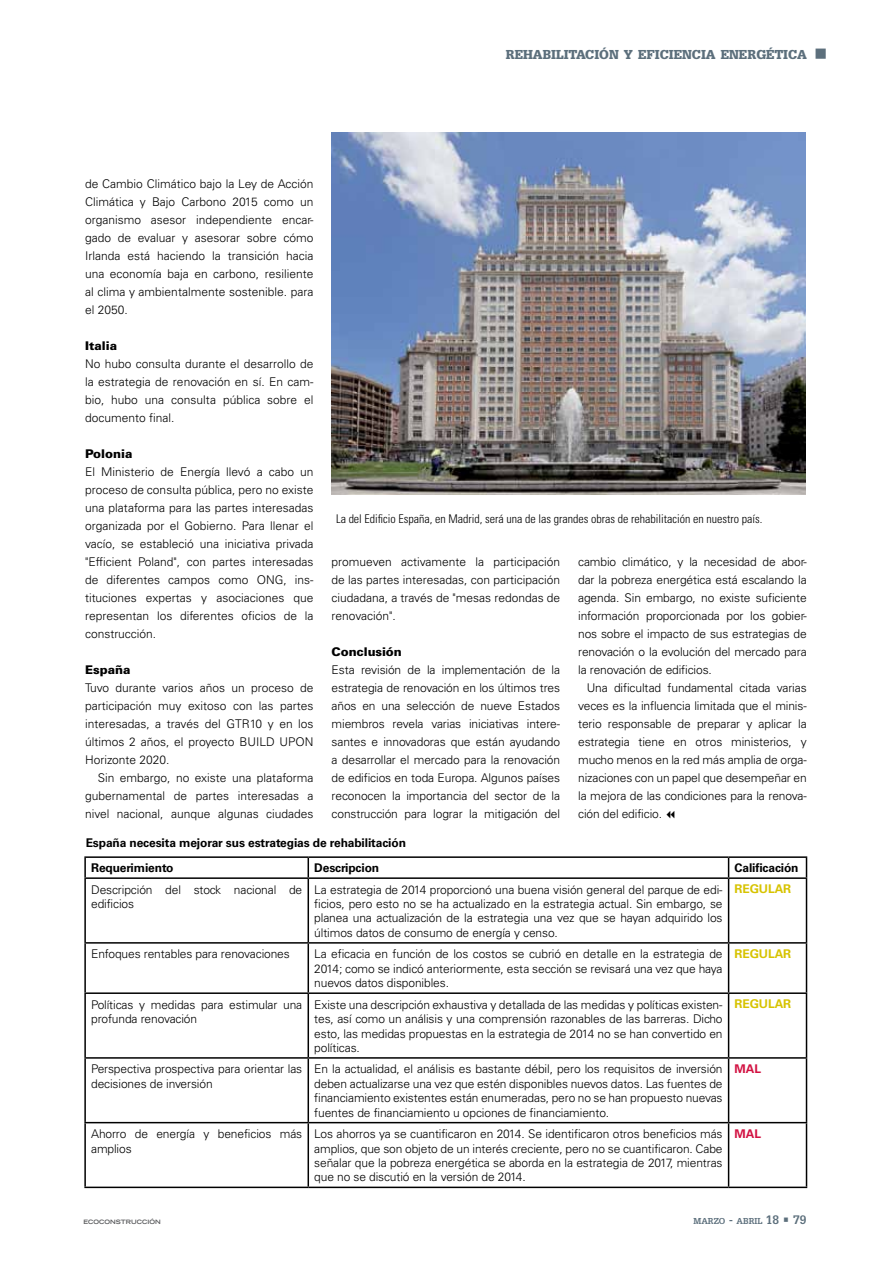
<style>
.page{position:relative;width:893px;height:1263px;background:#fff}
.page>*{position:absolute;margin:0;border:0;box-sizing:border-box;transform-origin:0 0}
.t1{font:900 12.6px "Glypha";color:#5c6f7c}
.t2{font:300 12px/18px "Univers";letter-spacing:-.01em;color:#000;text-align:justify}
.t3{font:700 12px "Univers";letter-spacing:-.01em;color:#000}
.t4{font:300 condensed 12px "Univers";color:#000}
.t5{font:900 12px "Univers";color:#000}
.t6{font:700 12px "Univers";letter-spacing:-.01em;color:#d7c300}
.t7{font:700 12px "Univers";letter-spacing:-.01em;color:#d21242}
.t8{font:700 8.4px "Glypha";color:#5c6f7c}
.t9{font:700 expanded 6px "Trade Gothic LT";color:#58595b}
.s1{font-size:12px}
</style>
<div class="page">
<hr style="left:84px;top:856px;width:224px;height:2px;background:#000">
<svg style="left:84px;top:858px;width:2px;height:19px"></svg>
<hr style="left:308px;top:856px;width:421px;height:2px;background:#000">
<svg style="left:308px;top:858px;width:1px;height:19px"></svg>
<hr style="left:729px;top:856px;width:78px;height:2px;background:#000">
<svg style="left:728px;top:858px;width:1px;height:19px"></svg>
<svg style="left:806px;top:858px;width:1px;height:19px"></svg>
<hr style="left:84px;top:877px;width:224px;height:2px;background:#000">
<hr style="left:84px;top:879px;width:2px;height:63px;background:#000">
<hr style="left:308px;top:877px;width:421px;height:2px;background:#000">
<hr style="left:308px;top:879px;width:1px;height:63px;background:#000">
<hr style="left:729px;top:877px;width:78px;height:2px;background:#000">
<hr style="left:728px;top:879px;width:1px;height:63px;background:#000">
<hr style="left:806px;top:879px;width:1px;height:63px;background:#000">
<hr style="left:84px;top:942px;width:224px;height:2px;background:#000">
<hr style="left:84px;top:944px;width:2px;height:48px;background:#000">
<hr style="left:308px;top:942px;width:421px;height:2px;background:#000">
<hr style="left:308px;top:944px;width:1px;height:48px;background:#000">
<hr style="left:729px;top:942px;width:78px;height:2px;background:#000">
<hr style="left:728px;top:944px;width:1px;height:48px;background:#000">
<hr style="left:806px;top:944px;width:1px;height:48px;background:#000">
<hr style="left:84px;top:992px;width:224px;height:2px;background:#000">
<hr style="left:84px;top:994px;width:2px;height:63px;background:#000">
<hr style="left:308px;top:992px;width:421px;height:2px;background:#000">
<hr style="left:308px;top:994px;width:1px;height:63px;background:#000">
<hr style="left:729px;top:992px;width:78px;height:2px;background:#000">
<hr style="left:728px;top:994px;width:1px;height:63px;background:#000">
<hr style="left:806px;top:994px;width:1px;height:63px;background:#000">
<hr style="left:84px;top:1057px;width:224px;height:2px;background:#000">
<hr style="left:84px;top:1059px;width:2px;height:63px;background:#000">
<hr style="left:308px;top:1057px;width:421px;height:2px;background:#000">
<hr style="left:308px;top:1059px;width:1px;height:63px;background:#000">
<hr style="left:729px;top:1057px;width:78px;height:2px;background:#000">
<hr style="left:728px;top:1059px;width:1px;height:63px;background:#000">
<hr style="left:806px;top:1059px;width:1px;height:63px;background:#000">
<hr style="left:84px;top:1122px;width:224px;height:1px;background:#000">
<hr style="left:84px;top:1123px;width:2px;height:63px;background:#000">
<hr style="left:308px;top:1122px;width:421px;height:1px;background:#000">
<hr style="left:308px;top:1123px;width:1px;height:63px;background:#000">
<hr style="left:729px;top:1122px;width:78px;height:1px;background:#000">
<hr style="left:728px;top:1123px;width:1px;height:63px;background:#000">
<hr style="left:806px;top:1123px;width:1px;height:63px;background:#000">
<hr style="left:84px;top:1186px;width:224px;height:2px;background:#000">
<hr style="left:308px;top:1186px;width:421px;height:2px;background:#000">
<hr style="left:729px;top:1186px;width:78px;height:2px;background:#000">
<img style="left:332px;top:133px;width:473px;height:362px">
<p class="t1" style="left:506px;top:47px;width:303px">REHABILITACIÓN Y EFICIENCIA ENERGÉTICA</p>
<p class="t2" style="left:85px;top:175px;width:230px">de Cambio Climático bajo la Ley de Acción Climática y Bajo Carbono 2015 como un organismo asesor independiente encar&shy;gado de evaluar y asesorar sobre cómo I rlanda está haciendo la transición hacia una economía baja en carbono, resiliente al clima y ambientalmente sostenible. para el 2050.</p>
<p class="t5" style="left:85px;top:338px;width:33px">Italia</p>
<p class="t2" style="left:85px;top:355px;width:230px">No hubo consulta durante el desarrollo de la estrategia de renovación en sí. En cam&shy;bio, hubo una consulta pública sobre el documento final.</p>
<p class="t5" style="left:85px;top:446px;width:49px">Polonia</p>
<p class="t2" style="left:85px;top:463px;width:230px">El M inisterio de Energía llevó a cabo un proceso de consulta pública, pero no existe una plataforma para las partes interesadas organizada por el Gobierno. Para llenar el vacío, se estableció una iniciativa privada "Efficient Poland", con partes interesadas de diferentes campos como ONG</p>
<p class="t2" style="left:85px;top:571px;width:230px;text-indent:198px">, ins&shy;tituciones expertas y asociaciones que representan los diferentes oficios de la construcción.</p>
<p class="t5" style="left:85px;top:662px;width:47px">España</p>
<p class="t2" style="left:85px;top:679px;width:230px">Tuvo durante varios años un proceso de participación muy exitoso con las partes interesadas, a través del GTR</p>
<p class="t2" style="left:85px;top:715px;width:230px;text-indent:165px">10 y en los últimos 2 años, el proyecto BUILD</p>
<p class="t2" style="left:280px;top:733px;width:26px">UPON</p>
<p class="t2" style="left:85px;top:751px;width:86px">Horizonte 2020.</p>
<p class="t2" style="left:98px;top:769px;width:217px">Sin embargo, no existe una plataforma</p>
<p class="t2" style="left:85px;top:787px;width:230px">gubernamental de partes interesadas a</p>
<p class="t2" style="left:85px;top:805px;width:230px">nivel nacional, aunque algunas ciudades</p>
<p class="t4" style="left:336px;top:511px;width:428px">La del Edificio España, en Madrid, será una de las grandes obras de rehabilitación en nuestro país.</p>
<p class="t2" style="left:332px;top:553px;width:230px">promueven activamente la participación de las partes interesadas, con participación ciudadana, a través de "mesas redondas de renovación".</p>
<p class="t5" style="left:332px;top:644px;width:72px">Conclusión</p>
<p class="t2" style="left:332px;top:661px;width:230px">Esta revisión de la implementación de la estrategia de renovación en los últimos tres años en una selección de nueve Estados miembros revela varias iniciativas intere&shy;santes e innovadoras que están ayudando a desarrollar el mercado para la renovación de edificios en toda E uropa. Algunos países reconocen la importancia del sector de la construcción para lograr la mitigación del</p>
<p class="t2" style="left:578px;top:553px;width:230px">cambio climático, y la necesidad de abor&shy;dar la pobreza energética está escalando la agenda. Sin embargo, no existe suficiente información proporcionada por los gobier&shy;nos sobre el impacto de sus estrategias de renovación o la evolución del mercado para la renovación de edificios.</p>
<p class="t2" style="left:578px;top:679px;width:230px;text-indent:9px">U na dificultad fundamental citada varias veces es la influencia limitada que el minis&shy;terio responsable de preparar y aplicar la estrategia tiene en otros ministerios, y mucho menos en la red más amplia de orga&shy;nizaciones con un papel que desempeñar en la mejora de las condiciones para la renova&shy;ción del edificio.</p>
<p class="t3" style="left:86px;top:836px;width:322px">España necesita mejorar sus estrategias de rehabilitación</p>
<p class="t3" style="left:91px;top:861px;width:84px">Requerimiento</p>
<p class="t3" style="left:314px;top:861px;width:66px">Descripcion</p>
<p class="t3" style="left:735px;top:861px;width:66px">Calificación</p>
<p class="t2" style="left:91px;top:882px;width:213px;line-height:14.4px">Descripción del stock nacional de edificios</p>
<p class="t2" style="left:314px;top:882px;width:410px;line-height:14.4px">La estrategia de 2014 proporcionó una buena visión general del parque de edi&shy;ficios, pero esto no se ha actualizado en la estrategia actual. Sin embargo, se planea una actualización de la estrategia una vez que se hayan adquirido los últimos datos de consumo de energía y censo.</p>
<p class="t6" style="left:735px;top:882px;width:58px">REGULAR</p>
<p class="t2" style="left:91px;top:945px;width:200px">Enfoques rentables para renovaciones</p>
<p class="t2" style="left:314px;top:947px;width:410px;line-height:14.4px">La eficacia en función de los costos se cubrió en detalle en la estrategia de 2014; como se indicó anteriormente, esta sección se revisará una vez que haya nuevos datos disponibles.</p>
<p class="t6" style="left:735px;top:947px;width:58px">REGULAR</p>
<p class="t2" style="left:91px;top:997px;width:213px;line-height:14.4px">Políticas y medidas para estimular una profunda renovación</p>
<p class="t2" style="left:314px;top:997px;width:410px;line-height:14.4px">Existe una descripción exhaustiva y detallada de las medidas y políticas existen&shy;tes, así como un análisis y una comprensión razonables de las barreras. Dicho esto, las medidas propuestas en la estrategia de 2014 no se han convertido en políticas.</p>
<p class="t6" style="left:735px;top:997px;width:58px">REGULAR</p>
<p class="t2" style="left:91px;top:1062px;width:213px;line-height:14.4px">Perspectiva prospectiva para orientar las decisiones de inversión</p>
<p class="t2" style="left:314px;top:1062px;width:410px;line-height:14.4px">En la actualidad, el análisis es bastante débil, pero los requisitos de inversión deben actualizarse una vez que estén disponibles nuevos datos. Las fuentes de financiamiento existentes están enumeradas, pero no se han propuesto nuevas fuentes de financiamiento u opciones de financiamiento.</p>
<p class="t7" style="left:735px;top:1062px;width:28px">MAL</p>
<p class="t2" style="left:91px;top:1127px;width:213px;line-height:14.4px">Ahorro de energía y beneficios más amplios</p>
<p class="t2" style="left:314px;top:1127px;width:410px;line-height:14.4px">Los ahorros ya se cuantificaron en 2014. Se identificaron otros beneficios más amplios, que son objeto de un interés creciente, pero no se cuantificaron. Cabe señalar que la pobreza energética se aborda en la estrategia de 2017, mientras que no se discutió en la versión de 2014.</p>
<p class="t7" style="left:735px;top:1126px;width:28px">MAL</p>
<p class="t9" style="left:84px;top:1218px;width:79px">ECOCONSTRUCCIÓN</p>
<p class="t8" style="left:693px;top:1216px;width:115px">MARZO <span class="s1">-</span> ABRIL <span class="s1">18 • 79</span></p>
</div>
